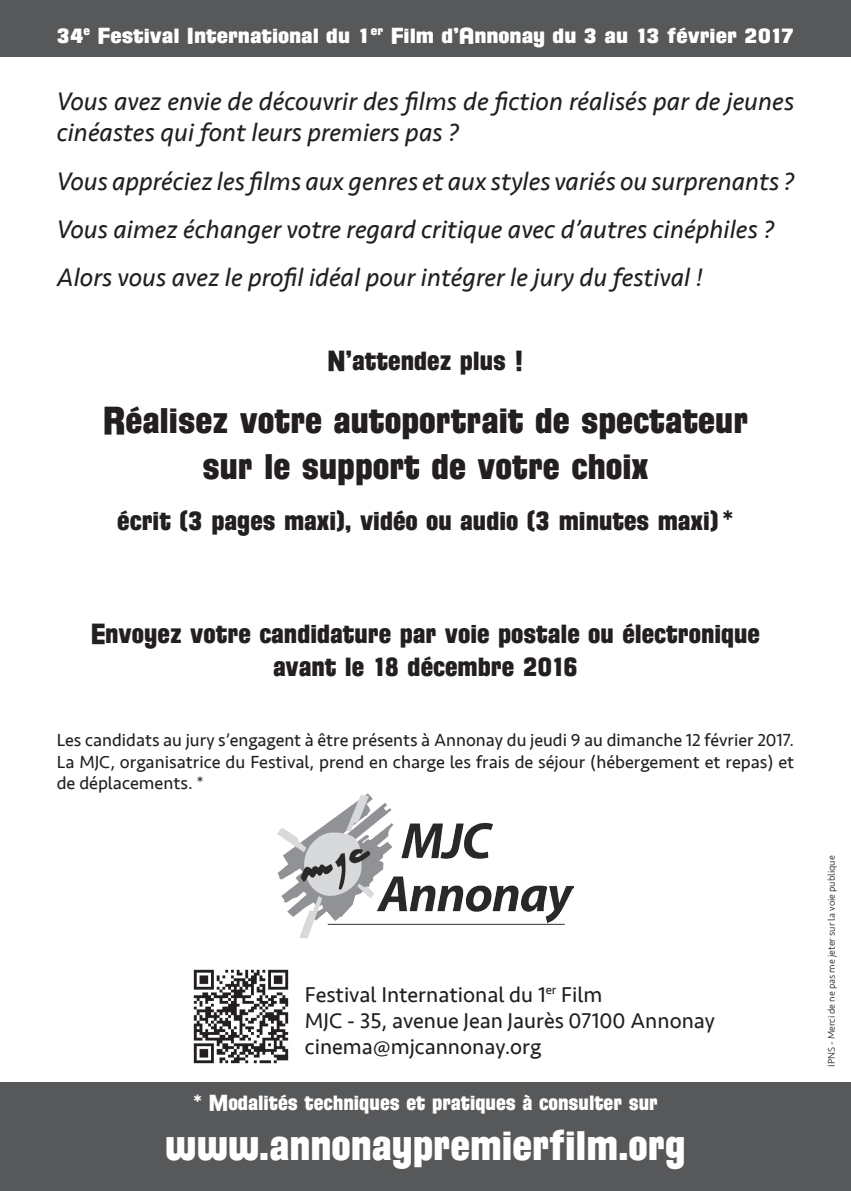
<style>
.page{position:relative;width:851px;height:1191px;background:#fff}
.page>*{position:absolute;margin:0;border:0;box-sizing:border-box;transform-origin:0 0}
.t1{font:44px "Florida Project Phase One";color:#fff}
.t2{font:38px/46px "Florida Project Phase One";color:#231f20;text-align:center}
.t3{font:28px "Florida Project Phase One";color:#231f20}
.t4{font:italic 26px/31.2px "Seravek";color:#231f20}
.t5{font:22px "Seravek";color:#231f20}
.t6{font:22px "Florida Project Phase One";color:#fff;scale:1.15 1}
.t7{font:22px "Florida Project Phase One";color:#fff}
.t8{font:18px/21.6px "Seravek";color:#231f20;text-align:justify}
.t9{font:300 10px "Seravek";color:#231f20}
.s1{font-family:"Seravek";font-weight:700}
</style>
<div class="page">
<div style="left:0;top:1082px;width:850px;height:109px;background:#57585a"></div>
<img style="left:277px;top:793px;width:296px;height:145px">
<div style="left:0;top:0;width:850px;height:57px;background:#57585a"></div>
<img style="left:193px;top:969px;width:96px;height:95px">
<p class="t6" style="left:57px;top:21px;width:642px">34<sup>e</sup> Festival International du 1<sup>er</sup> Film d’Annonay du 3 au 13 février 2017</p>
<p class="t4" style="left:57px;top:85px;width:739px">Vous avez envie de découvrir des films de fiction réalisés par de jeunes cinéastes qui font leurs premiers pas ?</p>
<p class="t4" style="left:57px;top:165px;width:739px">Vous appréciez les films aux genres et aux styles variés ou surprenants ?</p>
<p class="t4" style="left:57px;top:213px;width:718px">Vous aimez échanger votre regard critique avec d’autres cinéphiles ?</p>
<p class="t4" style="left:57px;top:261px;width:648px">Alors vous avez le profil idéal pour intégrer le jury du festival !</p>
<p class="t3" style="left:327px;top:342px;width:197px">N’attendez plus !</p>
<p class="t2" style="left:103px;top:397px;width:646px">Réalisez votre autoportrait de spectateur sur le support de votre choix</p>
<p class="t3" style="left:117px;top:502px;width:617px">écrit (3 pages maxi), vidéo ou audio (3 minutes maxi) <span class="s1">*</span></p>
<p class="t3" style="left:91px;top:615px;width:670px">Envoyez votre candidature par voie postale ou électronique</p>
<p class="t3" style="left:273px;top:648px;width:306px">avant le 18 décembre 2016</p>
<p class="t8" style="left:57px;top:729px;width:739px">Les candidats au jury s’engagent à être présents à Annonay du jeudi 9 au dimanche 12 février 2017.<br>La MJC, organisatrice du Festival, prend en charge les frais de séjour (hébergement et repas) et de déplacements. *</p>
<p class="t5" style="left:305px;top:977px;width:299px">Festival International du 1<sup>er</sup> Film</p>
<p class="t5" style="left:305px;top:1003px;width:411px">MJC - 35, avenue Jean Jaurès 07100 Annonay</p>
<p class="t5" style="left:305px;top:1030px;width:238px">cinema@mjcannonay.org</p>
<p class="t7" style="left:193px;top:1088px;width:466px"><span class="s1">*</span> Modalités techniques et pratiques à consulter sur</p>
<p class="t1" style="left:165px;top:1116px;width:521px">www.annonaypremierfilm.org</p>
<p class="t9" style="left:825px;top:1066px;width:213px;rotate:-90deg">IPNS - Merci de ne pas me jeter sur la voie publique</p>
</div>
